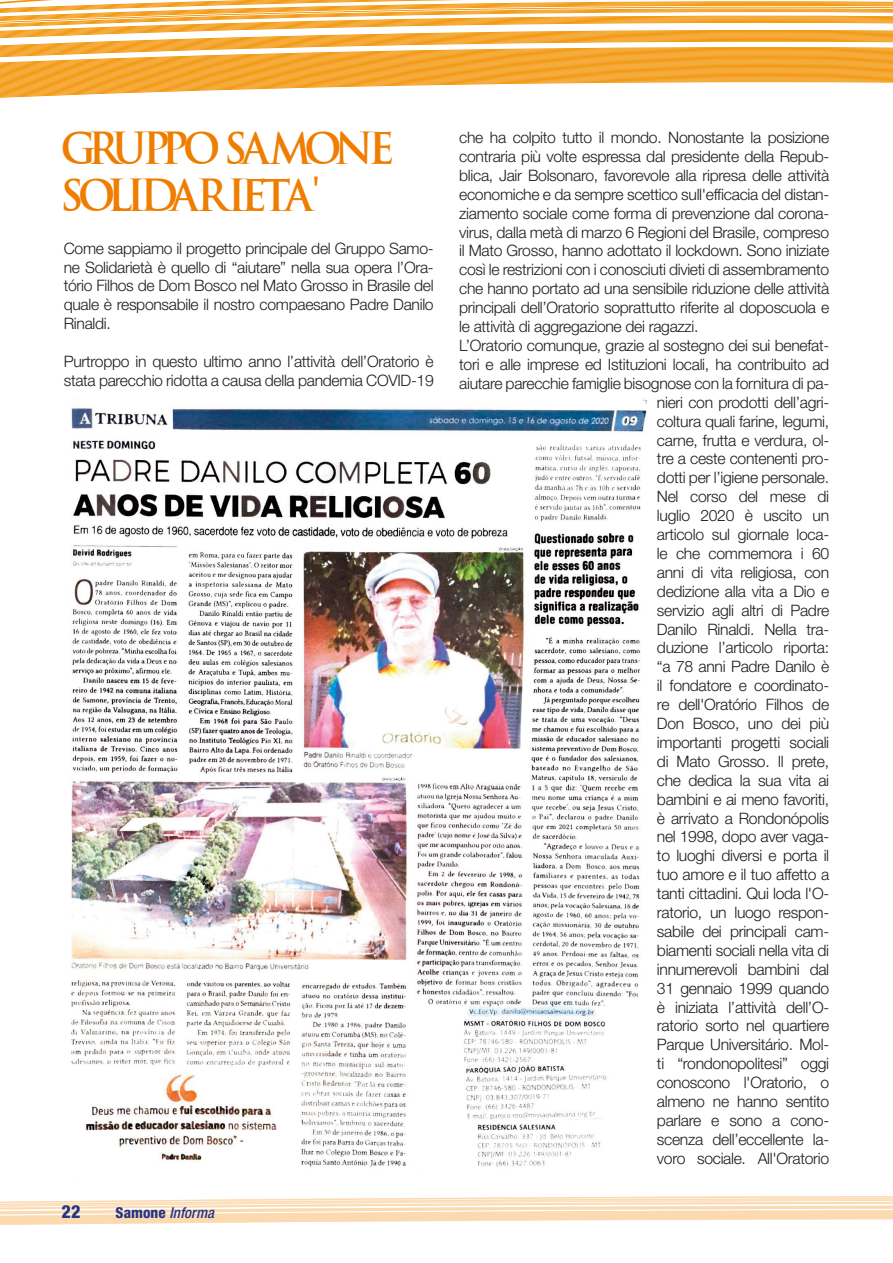
<style>
.page{position:relative;width:893px;height:1263px;background:#fff}
.page>*{position:absolute;margin:0;border:0;box-sizing:border-box;transform-origin:0 0}
.t1{font:33px/46.5px "An Unfortunate Event De Warped";letter-spacing:-.04em;color:#ef7d00}
.t2{font:800 condensed 18px "Helvetica Neue LT Std";color:#283583}
.t3{font:300 15.75px/18.9px "Helvetica Neue LT Std";letter-spacing:-.02em;color:#1d1d1b;text-align:justify}
.t4{font:italic 500 condensed 15px "Helvetica Neue LT Std";color:#283583}
.s1{font-size:45px}
.s2{font-weight:800;font-style:normal}
</style>
<div class="page">
<svg style="left:0;top:1196px;width:893px;height:29px"></svg>
<svg style="left:0;top:0;width:893px;height:98px"></svg>
<img style="left:71px;top:399px;width:576px;height:768px">
<h1 class="t1" style="left:64px;top:130px;width:329px">GRUPPO SAMONE<br>SOLIDARIETA<span class="s1">'</span></h1>
<p class="t3" style="left:64px;top:238px;width:371px">Come sappiamo il progetto principale del Gruppo Samo&shy;ne Solidarietà è quello di “aiutare” nella sua opera l’Ora&shy;tório Filhos de Dom Bosco nel Mato Grosso in Brasile del quale è responsabile il nostro compaesano Padre Danilo Rinaldi.</p>
<p class="t3" style="left:64px;top:352px;width:371px">Purtroppo in questo ultimo anno l’attività dell’Oratorio è stata parecchio ridotta a causa della pandemia COVID-19</p>
<p class="t2" style="left:62px;top:1201px;width:20px">22</p>
<p class="t4" style="left:116px;top:1204px;width:100px"><span class="s2">Samone</span> Informa</p>
<p class="t3" style="left:459px;top:128px;width:371px">che ha colpito tutto il mondo. Nonostante la posizione</p>
<p class="t3" style="left:459px;top:147px;width:371px">contraria più volte espressa dal presidente della Repub-</p>
<p class="t3" style="left:459px;top:165px;width:371px">blica, Jair Bolsonaro, favorevole alla ripresa delle attività</p>
<p class="t3" style="left:459px;top:184px;width:371px">economiche e da sempre scettico sull'efficacia del distan-</p>
<p class="t3" style="left:459px;top:203px;width:371px">ziamento sociale come forma di prevenzione dal corona-</p>
<p class="t3" style="left:459px;top:222px;width:371px">virus, dalla metà di marzo 6 Regioni del Brasile, compreso</p>
<p class="t3" style="left:459px;top:241px;width:371px">il Mato Grosso, hanno adottato il lockdown. Sono iniziate</p>
<p class="t3" style="left:459px;top:260px;width:371px">così le restrizioni con i conosciuti divieti di assembramento</p>
<p class="t3" style="left:459px;top:279px;width:371px">che hanno portato ad una sensibile riduzione delle attività</p>
<p class="t3" style="left:459px;top:298px;width:371px">principali dell’Oratorio soprattutto riferite al doposcuola e</p>
<p class="t3" style="left:459px;top:317px;width:241px">le attività di aggregazione dei ragazzi.</p>
<p class="t3" style="left:459px;top:336px;width:371px">L’Oratorio comunque, grazie al sostegno dei sui benefat-</p>
<p class="t3" style="left:459px;top:354px;width:371px">tori e alle imprese ed Istituzioni locali, ha contribuito ad</p>
<p class="t3" style="left:459px;top:373px;width:371px">aiutare parecchie famiglie bisognose con la fornitura di pa-</p>
<p class="t3" style="left:657px;top:392px;width:174px">nieri con prodotti dell’agri-</p>
<p class="t3" style="left:657px;top:411px;width:174px">coltura quali farine, legumi,</p>
<p class="t3" style="left:657px;top:430px;width:174px">carne, frutta e verdura, ol-</p>
<p class="t3" style="left:657px;top:449px;width:174px">tre a ceste contenenti pro-</p>
<p class="t3" style="left:657px;top:468px;width:174px">dotti per l’igiene personale.</p>
<p class="t3" style="left:657px;top:487px;width:174px">Nel corso del mese di</p>
<p class="t3" style="left:657px;top:506px;width:174px">luglio 2020 è uscito un</p>
<p class="t3" style="left:657px;top:525px;width:174px">articolo sul giornale loca-</p>
<p class="t3" style="left:657px;top:543px;width:174px">le che commemora i 60</p>
<p class="t3" style="left:657px;top:562px;width:174px">anni di vita religiosa, con</p>
<p class="t3" style="left:657px;top:581px;width:174px">dedizione alla vita a Dio e</p>
<p class="t3" style="left:657px;top:600px;width:174px">servizio agli altri di Padre</p>
<p class="t3" style="left:657px;top:619px;width:174px">Danilo Rinaldi. Nella tra-</p>
<p class="t3" style="left:657px;top:638px;width:174px">duzione l’articolo riporta:</p>
<p class="t3" style="left:657px;top:657px;width:174px">“a 78 anni Padre Danilo è</p>
<p class="t3" style="left:657px;top:676px;width:174px">il fondatore e coordinato-</p>
<p class="t3" style="left:657px;top:695px;width:174px">re dell'Oratório Filhos de</p>
<p class="t3" style="left:657px;top:714px;width:174px">Don Bosco, uno dei più</p>
<p class="t3" style="left:657px;top:732px;width:174px">importanti progetti sociali</p>
<p class="t3" style="left:657px;top:751px;width:174px">di Mato Grosso. Il prete,</p>
<p class="t3" style="left:657px;top:770px;width:174px">che dedica la sua vita ai</p>
<p class="t3" style="left:657px;top:789px;width:174px">bambini e ai meno favoriti,</p>
<p class="t3" style="left:657px;top:808px;width:174px">è arrivato a Rondonópolis</p>
<p class="t3" style="left:657px;top:827px;width:174px">nel 1998, dopo aver vaga-</p>
<p class="t3" style="left:657px;top:846px;width:174px">to luoghi diversi e porta il</p>
<p class="t3" style="left:657px;top:865px;width:174px">tuo amore e il tuo affetto a</p>
<p class="t3" style="left:657px;top:884px;width:174px">tanti cittadini. Qui loda l'O-</p>
<p class="t3" style="left:657px;top:903px;width:174px">ratorio, un luogo respon-</p>
<p class="t3" style="left:657px;top:921px;width:174px">sabile dei principali cam-</p>
<p class="t3" style="left:657px;top:940px;width:174px">biamenti sociali nella vita di</p>
<p class="t3" style="left:657px;top:959px;width:174px">innumerevoli bambini dal</p>
<p class="t3" style="left:657px;top:978px;width:174px">31 gennaio 1999 quando</p>
<p class="t3" style="left:657px;top:997px;width:174px">è iniziata l’attività dell’O-</p>
<p class="t3" style="left:657px;top:1016px;width:174px">ratorio sorto nel quartiere</p>
<p class="t3" style="left:657px;top:1035px;width:174px">Parque Universitário. Mol-</p>
<p class="t3" style="left:657px;top:1054px;width:174px">ti “rondonopolitesi” oggi</p>
<p class="t3" style="left:657px;top:1073px;width:174px">conoscono l'Oratorio, o</p>
<p class="t3" style="left:657px;top:1092px;width:174px">almeno ne hanno sentito</p>
<p class="t3" style="left:657px;top:1110px;width:174px">parlare e sono a cono-</p>
<p class="t3" style="left:657px;top:1129px;width:174px">scenza dell’eccellente la-</p>
<p class="t3" style="left:657px;top:1148px;width:174px">voro sociale. All'Oratorio</p>
</div>
